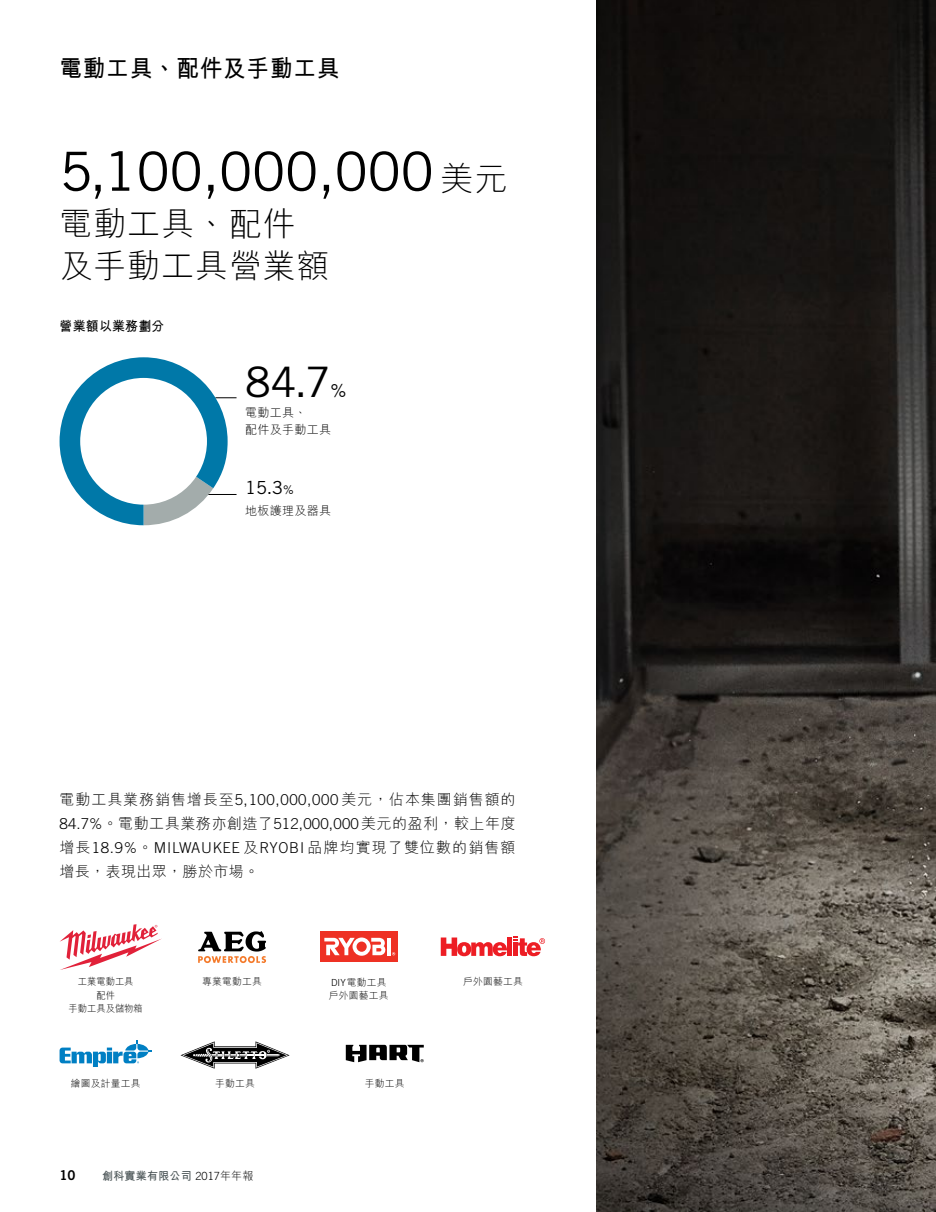
<style>
.page{position:relative;width:936px;height:1212px;background:#fff}
.page>*{position:absolute;margin:0;border:0;box-sizing:border-box;transform-origin:0 0}
.t1{font:54px "Trade Gothic";color:#000}
.t2{font:42px "Trade Gothic";color:#000}
.t3{font:300 33px/42px "M Hei HK";letter-spacing:.025em;color:#000}
.t4{font:700 24px "M Hei HK";letter-spacing:.025em;color:#000;scale:.95 1}
.t5{font:18px "Trade Gothic";color:#000}
.t6{font:300 15px/24px "M Hei HK";letter-spacing:.06em;color:#000}
.t7{font:300 15px "Trade Gothic";letter-spacing:.045em;color:#000}
.t8{font:300 15px "M Hei HK";letter-spacing:.035em;color:#000}
.t9{font:700 13.5px "M Hei HK";letter-spacing:.025em;color:#000;scale:.95 1}
.t10{font:13.5px "Trade Gothic Bold Two";color:#000}
.t11{font:300 12px/16.5px "M Hei HK";letter-spacing:.025em;color:#000}
.t12{font:700 11.25px "M Hei HK";letter-spacing:.025em;color:#475153}
.t13{font:300 9.75px "M Hei HK";letter-spacing:.025em;color:#000}
.t14{font:300 9.75px/13.5px "M Hei HK";color:#000;text-align:center;scale:.95 1}
.s1{font-family:"M Hei HK";font-weight:300;font-size:33px}
.s2{font-size:12px}
.s3{font-family:"Trade Gothic"}
.s4{font-family:"M Hei HK"}
.s5{font-family:"Trade Gothic";font-weight:300;color:#000}
.s6{font-weight:300;color:#000}
</style>
<div class="page">
<img style="left:596px;top:0;width:339px;height:1212px">
<svg style="left:198px;top:931px;width:68px;height:32px"></svg>
<svg style="left:346px;top:1045px;width:78px;height:17px"></svg>
<svg style="left:60px;top:924px;width:102px;height:46px"></svg>
<svg style="left:441px;top:937px;width:66px;height:19px"></svg>
<div style="left:507px;top:937px;width:5px;height:19px;background:#ed1d24"></div>
<svg style="left:513px;top:936px;width:32px;height:20px"></svg>
<div style="left:319px;top:931px;width:78px;height:31px;background:#ee3124"></div>
<hr style="left:387px;top:938px;width:4px;height:17px;background:#fff">
<svg style="left:324px;top:937px;width:62px;height:19px"></svg>
<svg style="left:60px;top:1040px;width:92px;height:27px"></svg>
<svg style="left:180px;top:1041px;width:110px;height:28px"></svg>
<svg style="left:60px;top:357px;width:176px;height:168px"></svg>
<div style="left:80px;top:378px;width:127px;height:127px;background:#fff;border-radius:50%"></div>
<h3 class="t4" style="left:60px;top:50px;width:296px">電動工具、配件及手動工具</h3>
<h1 class="t1" style="left:60px;top:139px;width:449px">5,100,000,000 <span class="s1">美元</span></h1>
<h3 class="t3" style="left:60px;top:202px;width:271px">電動工具、配件及手動工具營業額</h3>
<p class="t9" style="left:60px;top:316px;width:112px">營業額以業務劃分</p>
<h2 class="t2" style="left:245px;top:356px;width:87px">84.7</h2>
<p class="t5" style="left:330px;top:379px;width:18px">%</p>
<p class="t11" style="left:245px;top:404px;width:87px">電動工具、<br>配件及手動工具</p>
<p class="t5" style="left:245px;top:477px;width:50px">15.3<span class="s2">%</span></p>
<p class="t11" style="left:245px;top:502px;width:87px">地板護理及器具</p>
<p class="t6" style="left:60px;top:787px;width:457px">電動工具業務銷售增長至<span class="s3">5</span>,<span class="s3">100</span>,<span class="s3">000</span>,<span class="s3">000</span> 美元，佔本集團銷售額的<br><span class="s3">84.7%</span>。電動工具業務亦創造了<span class="s3">512</span>,<span class="s3">000</span>,<span class="s3">000</span>美元的盈利，較上年度</p>
<p class="t7" style="left:60px;top:839px;width:457px"><span class="s4">增長</span>18.9%<span class="s4">。</span>MILWAUKEE <span class="s4">及</span>RYOBI <span class="s4">品牌均實現了雙位數的銷售額</span></p>
<p class="t8" style="left:60px;top:861px;width:201px">增長，表現出眾，勝於市場。</p>
<p class="t14" style="left:69px;top:974px;width:80px">工業電動工具<br>配件<br>手動工具及儲物箱</p>
<p class="t13" style="left:202px;top:975px;width:61px">專業電動工具</p>
<p class="t13" style="left:331px;top:975px;width:57px"><span class="s3">DIY</span>電動工具</p>
<p class="t13" style="left:463px;top:975px;width:61px">戶外園藝工具</p>
<p class="t13" style="left:329px;top:989px;width:61px">戶外園藝工具</p>
<p class="t13" style="left:71px;top:1077px;width:71px">繪圖及計量工具</p>
<p class="t13" style="left:215px;top:1077px;width:41px">手動工具</p>
<p class="t13" style="left:365px;top:1077px;width:41px">手動工具</p>
<p class="t10" style="left:60px;top:1167px;width:18px">10</p>
<p class="t12" style="left:102px;top:1167px;width:153px">創科實業有限公司 <span class="s5">2017</span><span class="s6">年年報</span></p>
</div>
